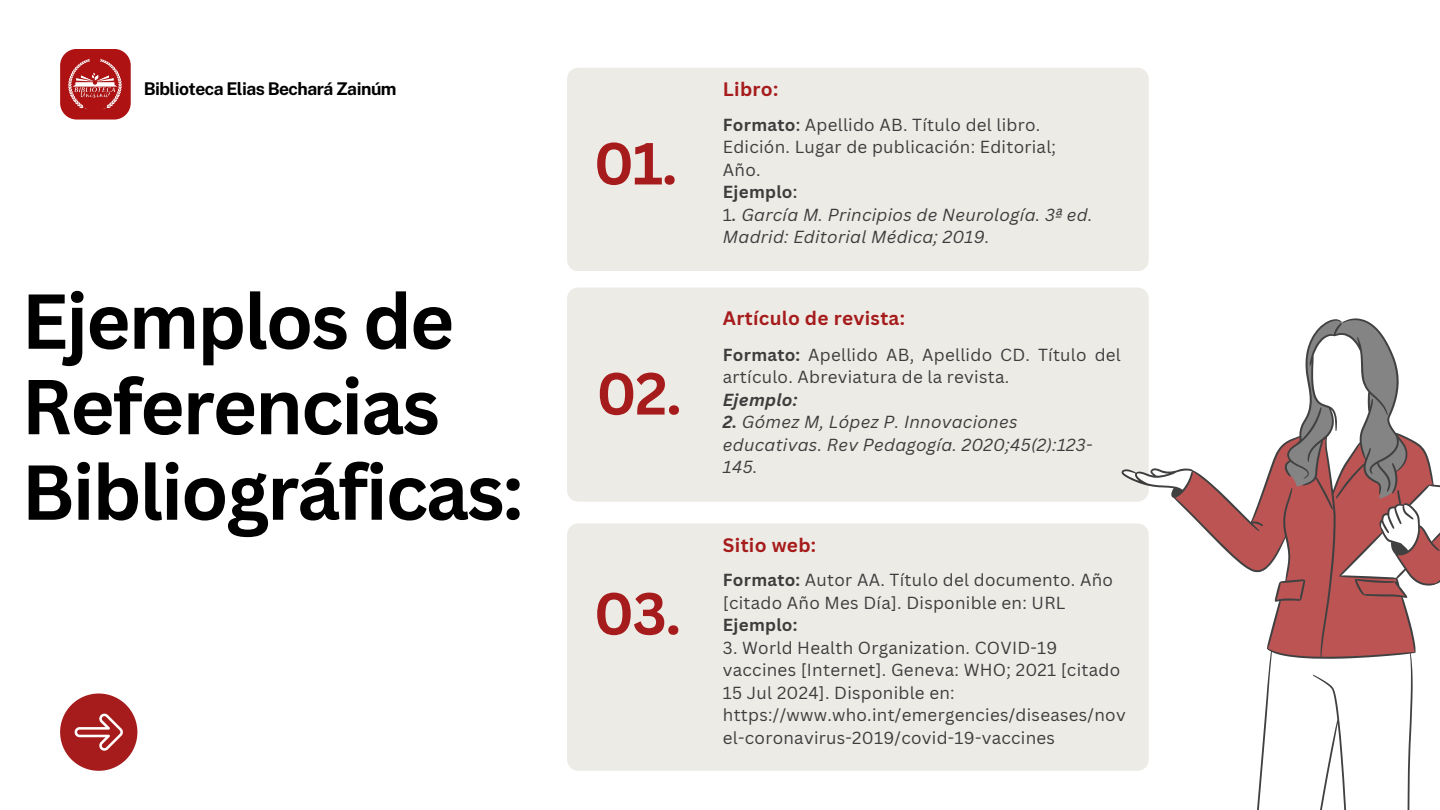
<style>
.page{position:relative;width:1440px;height:810px;background:#fff}
.page>*{position:absolute;margin:0;border:0;box-sizing:border-box;transform-origin:0 0}
.t1{font:700 76px/85.5px "Canva Sans";letter-spacing:-.025em;color:#000}
.t2{font:700 58px "Canva Sans";color:#a61c1c}
.t3{font:700 19px "Canva Sans";letter-spacing:.015em;color:#a61c1c}
.t4{font:700 17.5px "Public Sans";letter-spacing:-.03em;color:#000}
.t5{font:17px/22.5px "Canva Sans";letter-spacing:.015em;color:#3d3d3d}
.t6{font:italic 17px/22.5px "Canva Sans";letter-spacing:.015em;color:#3d3d3d}
.t7{font:700 17px "Canva Sans";letter-spacing:.015em;color:#3d3d3d}
.t8{font:italic 700 17px "Canva Sans";letter-spacing:.015em;color:#3d3d3d}
.s1{font-weight:700}
.s2{font-weight:500}
.s3{font-style:normal}
</style>
<div class="page">
<div style="left:567px;top:68px;width:582px;height:203px;background:#edebe6"></div>
<div style="left:567px;top:287px;width:582px;height:215px;background:#edebe6"></div>
<div style="left:567px;top:523px;width:555px;height:248px;background:#edebe6"></div>
<svg style="left:60px;top:694px;width:77px;height:77px"></svg>
<div style="left:60px;top:49px;width:71px;height:71px;background:#af1212;border-radius:16px"></div>
<img style="left:68px;top:58px;width:54px;height:51px">
<svg style="left:1122px;top:318px;width:318px;height:492px"></svg>
<p class="t4" style="left:144px;top:78px;width:254px">Biblioteca Elias Bechará Zainúm</p>
<h2 class="t1" style="left:22px;top:277px;width:503px">Ejemplos de<br>Referencias<br>Bibliográficas:</h2>
<h3 class="t2" style="left:594px;top:123px;width:85px">01.</h3>
<p class="t2" style="left:596px;top:353px;width:87px">02.</p>
<p class="t2" style="left:594px;top:573px;width:89px">03.</p>
<p class="t3" style="left:723px;top:76px;width:57px">Libro:</p>
<h3 class="t5" style="left:723px;top:113px;width:335px"><span class="s1">Formato</span><span class="s2">:</span> Apellido AB. Título del libro.<br>Edición. Lugar de publicación: Editorial;<br>Año.</h3>
<h1 class="t7" style="left:723px;top:180px;width:76px">Ejemplo<span class="s2">:</span></h1>
<h2 class="t6" style="left:723px;top:203px;width:371px"><span class="s3">1</span><span class="s2">.</span> García M. Principios de Neurología. 3ª ed.<br>Madrid: Editorial Médica; 2019.</h2>
<h3 class="t3" style="left:723px;top:305px;width:184px">Artículo de revista:</h3>
<p class="t5" style="left:723px;top:343px;width:399px"><span class="s1">Formato:</span> Apellido AB, Apellido CD. Título del artículo. Abreviatura de la revista.</p>
<p class="t8" style="left:723px;top:387px;width:76px">Ejemplo:</p>
<p class="t6" style="left:723px;top:410px;width:371px"><span class="s1">2.</span> Gómez M, López P. Innovaciones educativas. Rev Pedagogía. 2020;45(2):123-<br>145.</p>
<p class="t3" style="left:723px;top:531px;width:95px">Sitio web:</p>
<h2 class="t5" style="left:723px;top:569px;width:392px"><span class="s1">Formato:</span> Autor AA. Título del documento. Año [citado Año Mes Día]. Disponible en: URL</h2>
<h3 class="t7" style="left:723px;top:613px;width:76px">Ejemplo:</h3>
<p class="t5" style="left:723px;top:636px;width:404px">3. World Health Organization. COVID-19 vaccines [Internet]. Geneva: WHO; 2021 [citado 15 Jul 2024]. Disponible en: https://www.who.int/emergencies/diseases/nov el-coronavirus-2019/covid-19-vaccines</p>
</div>
